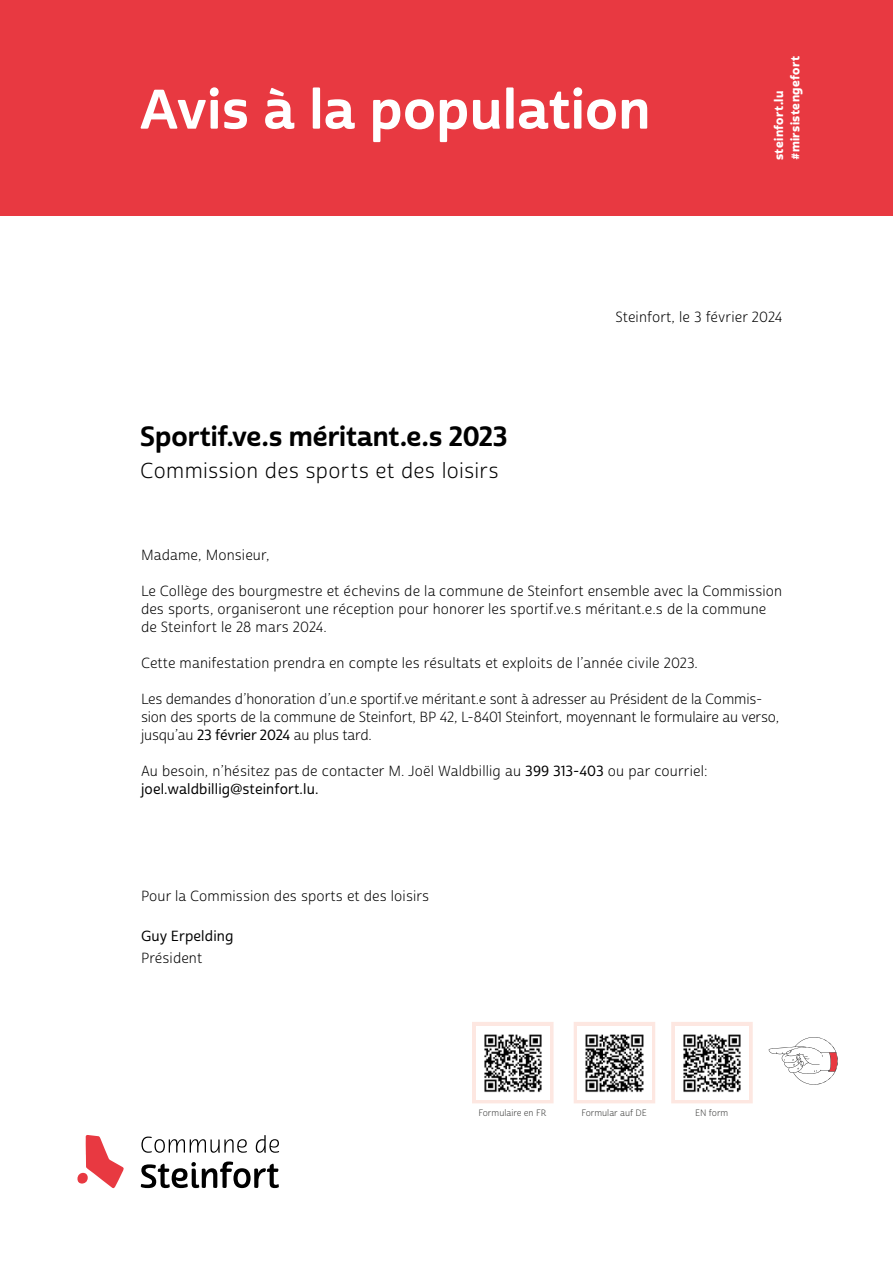
<style>
.page{position:relative;width:893px;height:1263px;background:#fff}
.page>*{position:absolute;margin:0;border:0;box-sizing:border-box;transform-origin:0 0}
.t1{font:54px "Cabrito Sans Nor Bol";letter-spacing:.01em;color:#fff}
.t2{font:27px "Cabrito Sans Nor Bol";letter-spacing:-.005em;color:#000}
.t3{font:21px "Cabrito Sans Nor Boo";letter-spacing:.015em;color:#000}
.t4{font:14.25px/18px "Cabrito Sans Nor Boo";letter-spacing:.01em;color:#000}
.t5{font:14.25px/18px "Cabrito Sans Nor Boo";letter-spacing:-.01em;color:#000}
.t6{font:14.25px "Cabrito Sans Nor Med";letter-spacing:.01em;color:#000}
.t7{font:12px/16.4px "Cabrito Sans Nor Ex B";letter-spacing:.035em;color:#fff}
.t8{font:9px "Cabrito Sans Nor Boo";color:#3c3c3b}
.s1{font-family:"Cabrito Sans Nor Med"}
</style>
<div class="page">
<svg style="left:141px;top:1136px;width:106px;height:17px"></svg>
<svg style="left:256px;top:1135px;width:23px;height:18px"></svg>
<svg style="left:141px;top:1161px;width:138px;height:27px"></svg>
<div style="left:77px;top:1173px;width:11px;height:10px;background:#e83941;border-radius:50%"></div>
<svg style="left:86px;top:1135px;width:38px;height:53px"></svg>
<div style="left:0;top:0;width:893px;height:216px;background:#e83941"></div>
<svg style="left:768px;top:1037px;width:70px;height:48px"></svg>
<svg style="left:671px;top:1022px;width:82px;height:82px"></svg>
<svg style="left:574px;top:1022px;width:81px;height:82px"></svg>
<svg style="left:472px;top:1022px;width:82px;height:82px"></svg>
<img style="left:476px;top:1026px;width:73px;height:73px">
<img style="left:578px;top:1026px;width:73px;height:73px">
<img style="left:675px;top:1026px;width:73px;height:73px">
<h1 class="t1" style="left:140px;top:75px;width:511px">Avis à la population</h1>
<p class="t7" style="left:771px;top:160px;width:106px;rotate:-90deg">steinfort.lu #mirsistengefort</p>
<h2 class="t2" style="left:140px;top:419px;width:369px">Sportif.ve.s méritant.e.s 2023</h2>
<h3 class="t3" style="left:140px;top:458px;width:360px">Commission des sports et des loisirs</h3>
<p class="t4" style="left:615px;top:309px;width:168px">Steinfort, le 3 février 2024</p>
<p class="t4" style="left:141px;top:546px;width:130px">Madame, Monsieur,</p>
<p class="t4" style="left:141px;top:582px;width:643px">Le Collège des bourgmestre et échevins de la commune de Steinfort ensemble avec la Commission des sports, organiseront une réception pour honorer les sportif.ve.s méritant.e.s de la commune de Steinfort le 28 mars 2024.</p>
<p class="t4" style="left:141px;top:654px;width:558px">Cette manifestation prendra en compte les résultats et exploits de l’année civile 2023.</p>
<p class="t5" style="left:141px;top:690px;width:640px">Les demandes d’honoration d’un.e sportif.ve méritant.e sont à adresser au Président de la Commis&shy;sion des sports de la commune de Steinfort, BP 42, L-8401 Steinfort, moyennant le formulaire au verso, jusqu’au <span class="s1">23 février 2024</span> au plus tard.</p>
<p class="t4" style="left:141px;top:762px;width:568px">Au besoin, n’hésitez pas de contacter M. Joël Waldbillig au <span class="s1">399 313-403</span> ou par courriel:</p>
<p class="t6" style="left:141px;top:780px;width:179px">joel.waldbillig@steinfort.lu.</p>
<p class="t4" style="left:141px;top:887px;width:290px">Pour la Commission des sports et des loisirs</p>
<p class="t6" style="left:141px;top:927px;width:94px">Guy Erpelding</p>
<p class="t4" style="left:141px;top:949px;width:63px">Président</p>
<p class="t8" style="left:479px;top:1107px;width:69px">Formulaire en FR</p>
<p class="t8" style="left:581px;top:1107px;width:67px">Formular auf DE</p>
<p class="t8" style="left:695px;top:1107px;width:35px">EN form</p>
</div>
